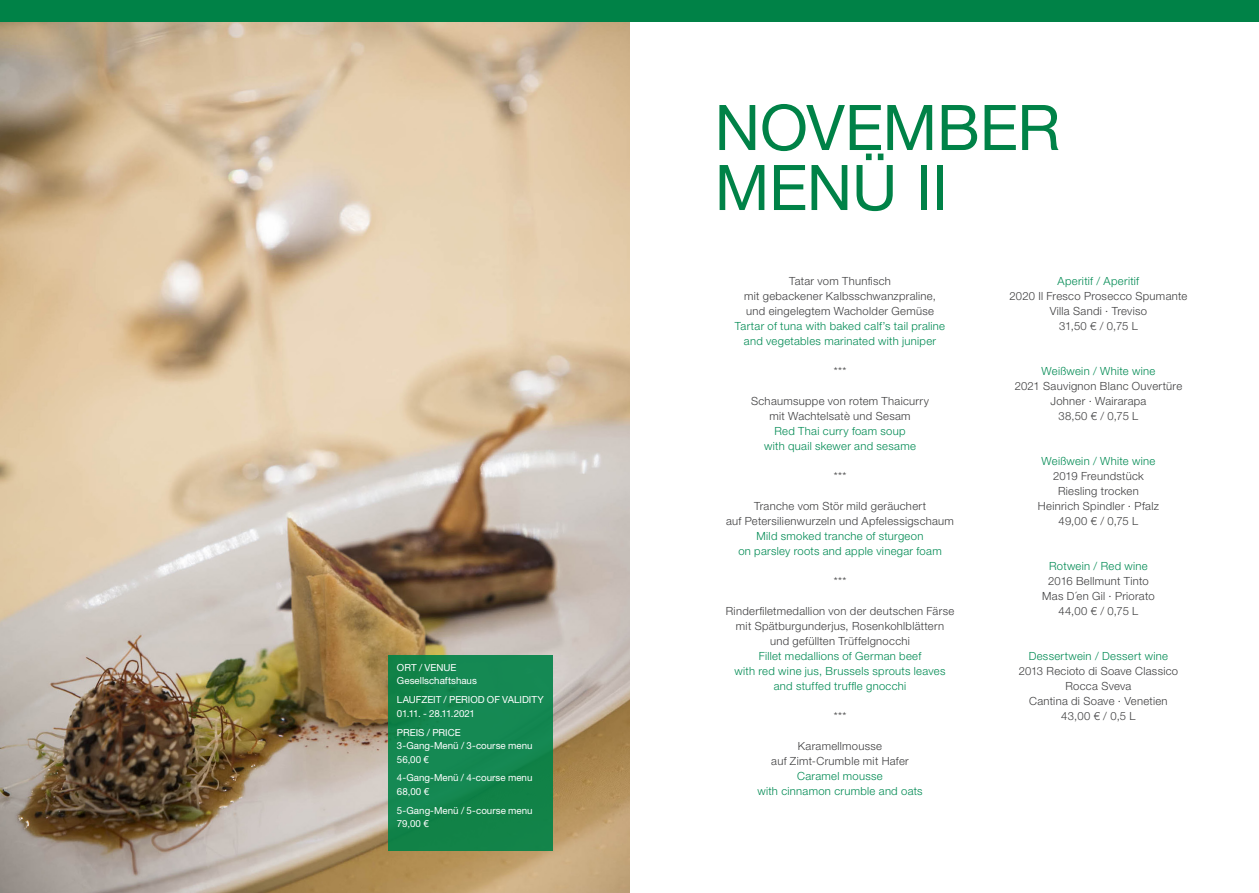
<style>
.page{position:relative;width:1259px;height:893px;background:#fff}
.page>*{position:absolute;margin:0;border:0;box-sizing:border-box;transform-origin:0 0}
.Kapitelhead{font:63px "Helvetica Neue LT Pro";letter-spacing:-.005em;color:#008247}
.Fließtext{font:300 11.25px "Helvetica Neue LT Pro";letter-spacing:.025em;color:#3e3e3f}
.Fließtext-2{font:300 11.25px "Helvetica Neue LT Pro";letter-spacing:.025em;color:#008a53}
.Infokästen{font:9.75px/13.5px "Helvetica Neue LT Pro";color:#fff}
</style>
<div class="page">
<img style="left:0;top:21px;width:629px;height:872px">
<div style="left:388px;top:655px;width:165px;height:195px;background:#148751"></div>
<div style="left:0;top:0;width:1259px;height:21px;background:#008247"></div>
<p class="Infokästen" style="left:397px;top:660px;width:81px">ORT / VENUE<br>Gesellschaftshaus</p>
<p class="Infokästen" style="left:397px;top:693px;width:148px">LAUFZEIT / PERIOD OF VALIDITY<br>01.11. - 28.11.2021</p>
<p class="Infokästen" style="left:397px;top:725px;width:137px">PREIS / PRICE<br>3-Gang-Menü / 3-course menu<br>56,00 €</p>
<p class="Infokästen" style="left:397px;top:771px;width:137px">4-Gang-Menü / 4-course menu<br>68,00 €</p>
<p class="Infokästen" style="left:397px;top:803px;width:137px">5-Gang-Menü / 5-course menu<br>79,00 €</p>
<p class="Kapitelhead" style="left:714px;top:89px;width:347px">NOVEMBER</p>
<p class="Kapitelhead" style="left:714px;top:149px;width:235px">MENÜ II</p>
<p class="Fließtext" style="left:789px;top:274px;width:103px">Tatar vom Thunfisch</p>
<p class="Fließtext" style="left:744px;top:289px;width:193px">mit gebackener Kalbsschwanzpraline,</p>
<p class="Fließtext" style="left:746px;top:304px;width:189px">und eingelegtem Wacholder Gemüse</p>
<p class="Fließtext-2" style="left:735px;top:319px;width:212px">Tartar of tuna with baked calf’s tail praline</p>
<p class="Fließtext-2" style="left:744px;top:334px;width:194px">and vegetables marinated with juniper</p>
<p class="Fließtext" style="left:833px;top:364px;width:14px">***</p>
<p class="Fließtext" style="left:751px;top:394px;width:179px">Schaumsuppe von rotem Thaicurry</p>
<p class="Fließtext" style="left:769px;top:409px;width:143px">mit Wachtelsatè und Sesam</p>
<p class="Fließtext-2" style="left:774px;top:424px;width:133px">Red Thai curry foam soup</p>
<p class="Fließtext-2" style="left:764px;top:439px;width:153px">with quail skewer and sesame</p>
<p class="Fließtext" style="left:833px;top:469px;width:14px">***</p>
<p class="Fließtext" style="left:754px;top:499px;width:173px">Tranche vom Stör mild geräuchert</p>
<p class="Fließtext" style="left:726px;top:514px;width:229px">auf Petersilienwurzeln und Apfelessigschaum</p>
<p class="Fließtext-2" style="left:756px;top:529px;width:168px">Mild smoked tranche of sturgeon</p>
<p class="Fließtext-2" style="left:738px;top:544px;width:205px">on parsley roots and apple vinegar foam</p>
<p class="Fließtext" style="left:833px;top:574px;width:14px">***</p>
<p class="Fließtext" style="left:726px;top:604px;width:230px">Rinderfiletmedallion von der deutschen Färse</p>
<p class="Fließtext" style="left:736px;top:619px;width:210px">mit Spätburgunderjus, Rosenkohlblättern</p>
<p class="Fließtext" style="left:770px;top:634px;width:141px">und gefüllten Trüffelgnocchi</p>
<p class="Fließtext-2" style="left:759px;top:649px;width:164px">Fillet medallions of German beef</p>
<p class="Fließtext-2" style="left:734px;top:664px;width:212px">with red wine jus, Brussels sprouts leaves</p>
<p class="Fließtext-2" style="left:773px;top:679px;width:134px">and stuffed truffle gnocchi</p>
<p class="Fließtext" style="left:833px;top:709px;width:14px">***</p>
<p class="Fließtext" style="left:798px;top:739px;width:86px">Karamellmousse</p>
<p class="Fließtext" style="left:771px;top:754px;width:139px">auf Zimt-Crumble mit Hafer</p>
<p class="Fließtext-2" style="left:797px;top:769px;width:87px">Caramel mousse</p>
<p class="Fließtext-2" style="left:757px;top:784px;width:167px">with cinnamon crumble and oats</p>
<p class="Fließtext-2" style="left:1057px;top:274px;width:83px">Aperitif / Aperitif</p>
<p class="Fließtext" style="left:1009px;top:289px;width:179px">2020 Il Fresco Prosecco Spumante</p>
<p class="Fließtext" style="left:1049px;top:304px;width:99px">Villa Sandi · Treviso</p>
<p class="Fließtext" style="left:1059px;top:319px;width:80px">31,50 € / 0,75 L</p>
<p class="Fließtext-2" style="left:1041px;top:364px;width:115px">Weißwein / White wine</p>
<p class="Fließtext" style="left:1014px;top:379px;width:169px">2021 Sauvignon Blanc Ouvertüre</p>
<p class="Fließtext" style="left:1050px;top:394px;width:97px">Johner · Wairarapa</p>
<p class="Fließtext" style="left:1058px;top:409px;width:81px">38,50 € / 0,75 L</p>
<p class="Fließtext-2" style="left:1041px;top:454px;width:115px">Weißwein / White wine</p>
<p class="Fließtext" style="left:1053px;top:469px;width:92px">2019 Freundstück</p>
<p class="Fließtext" style="left:1058px;top:484px;width:82px">Riesling trocken</p>
<p class="Fließtext" style="left:1038px;top:499px;width:122px">Heinrich Spindler · Pfalz</p>
<p class="Fließtext" style="left:1058px;top:514px;width:81px">49,00 € / 0,75 L</p>
<p class="Fließtext-2" style="left:1049px;top:559px;width:100px">Rotwein / Red wine</p>
<p class="Fließtext" style="left:1048px;top:574px;width:102px">2016 Bellmunt Tinto</p>
<p class="Fließtext" style="left:1042px;top:589px;width:114px">Mas D´en Gil · Priorato</p>
<p class="Fließtext" style="left:1058px;top:604px;width:81px">44,00 € / 0,75 L</p>
<p class="Fließtext-2" style="left:1028px;top:649px;width:141px">Dessertwein / Dessert wine</p>
<p class="Fließtext" style="left:1018px;top:664px;width:161px">2013 Recioto di Soave Classico</p>
<p class="Fließtext" style="left:1065px;top:679px;width:67px">Rocca Sveva</p>
<p class="Fließtext" style="left:1029px;top:694px;width:140px">Cantina di Soave · Venetien</p>
<p class="Fließtext" style="left:1061px;top:709px;width:76px">43,00 € / 0,5 L</p>
</div>
